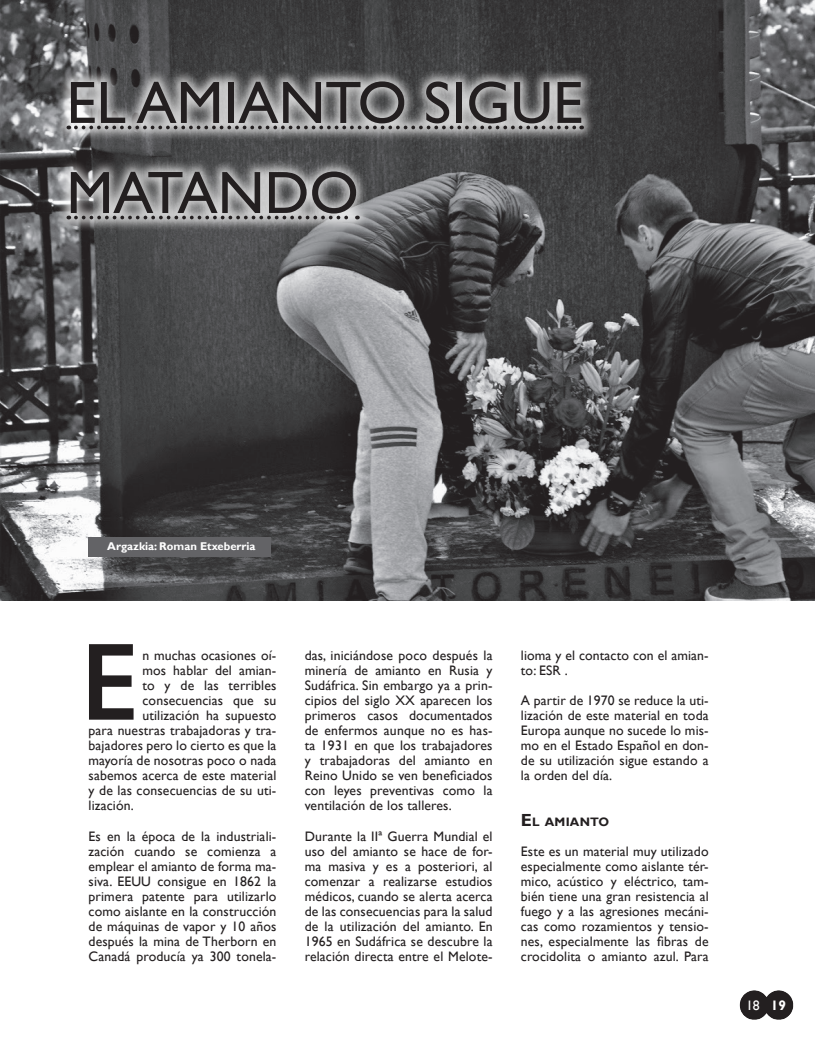
<style>
.page{position:relative;width:815px;height:1053px;background:#fff}
.page>*{position:absolute;margin:0;border:0;box-sizing:border-box;transform-origin:0 0}
.t1{font:600 110.62px "Gill Sans";color:#231f20;scale:.9 1}
.titulo_seccion-_alin{font:60px/90px "Gill Sans";color:#231f20}
.párrafo_normal{font:13.75px/15px "Gill Sans";letter-spacing:.01em;color:#231f20;text-align:justify}
.Orrien_zenbakiak{font:13.75px "Gill Sans";color:#fff}
.Orrien_zenbakiak-2{font:700 13.75px "Gill Sans";color:#fff}
.Titulillo{font:700 12.25px "Gill Sans";letter-spacing:.015em;color:#231f20}
.t2{font:700 11.25px "Gill Sans";color:#fff}
.s1{font-size:17.5px}
</style>
<div class="page">
<img style="left:739px;top:990px;width:55px;height:30px">
<img style="left:0;top:0;width:815px;height:600px">
<div style="left:54px;top:68px;width:542px;height:164px;background:#fff;opacity:.75"></div>
<svg style="left:76px;top:126px;width:506px;height:3px;background:#7a797a"></svg>
<svg style="left:76px;top:216px;width:282px;height:3px"></svg>
<div style="left:89px;top:537px;width:182px;height:19px;background:#636366"></div>
<p class="titulo_seccion-_alin" style="left:66px;top:59px;width:518px">EL AMIANTO SIGUE<br>MATANDO</p>
<p class="t2" style="left:107px;top:539px;width:150px">Argazkia: Roman Etxeberria</p>
<p class="t1" style="left:81px;top:615px;width:65px">E</p>
<p class="párrafo_normal" style="left:142px;top:648px;width:135px">n muchas ocasiones oí&shy;mos hablar del amian&shy;to y de las terribles consecuencias que su</p>
<p class="párrafo_normal" style="left:89px;top:708px;width:189px;text-indent:54px">utilización ha supuesto para nuestras trabajadoras y tra&shy;bajadores pero lo cierto es que la mayoría de nosotras poco o nada sabemos acerca de este material y de las consecuencias de su uti&shy;lización.</p>
<p class="párrafo_normal" style="left:89px;top:828px;width:189px">Es en la época de la industriali&shy;zación cuando se comienza a emplear el amianto de forma ma&shy;siva. EEUU consigue en 1862 la primera patente para utilizarlo como aislante en la construcción de máquinas de vapor y 10 años después la mina de Therborn en Canadá producía ya 300 tonela-</p>
<p class="párrafo_normal" style="left:305px;top:648px;width:189px">das, iniciándose poco después la minería de amianto en Rusia y Sudáfrica. Sin embargo ya a prin&shy;cipios del siglo XX aparecen los primeros casos documentados de enfermos aunque no es has&shy;ta 1931 en que los trabajadores y trabajadoras del amianto en Reino Unido se ven beneficiados con leyes preventivas como la ventilación de los talleres.</p>
<p class="párrafo_normal" style="left:305px;top:828px;width:189px">Durante la IIª Guerra Mundial el uso del amianto se hace de for&shy;ma masiva y es a posteriori, al comenzar a realizarse estudios médicos, cuando se alerta acerca de las consecuencias para la salud de la utilización del amianto. En 1965 en Sudáfrica se descubre la relación directa entre el Melote-</p>
<p class="párrafo_normal" style="left:521px;top:648px;width:189px">lioma y el contacto con el amian&shy;to: ESR .</p>
<p class="párrafo_normal" style="left:521px;top:693px;width:189px">A partir de 1970 se reduce la uti&shy;lización de este material en toda Europa aunque no sucede lo mis&shy;mo en el Estado Español en don&shy;de su utilización sigue estando a la orden del día.</p>
<p class="Titulillo" style="left:521px;top:813px;width:90px"><span class="s1">E</span>L AMIANTO</p>
<p class="párrafo_normal" style="left:521px;top:843px;width:189px">Este es un material muy utilizado especialmente como aislante tér&shy;mico, acústico y eléctrico, tam&shy;bién tiene una gran resistencia al fuego y a las agresiones mecáni&shy;cas como rozamientos y tensio&shy;nes, especialmente las fibras de crocidolita o amianto azul. Para</p>
<p class="Orrien_zenbakiak" style="left:746px;top:997px;width:15px">18</p>
<p class="Orrien_zenbakiak-2" style="left:771px;top:996px;width:17px">19</p>
</div>
